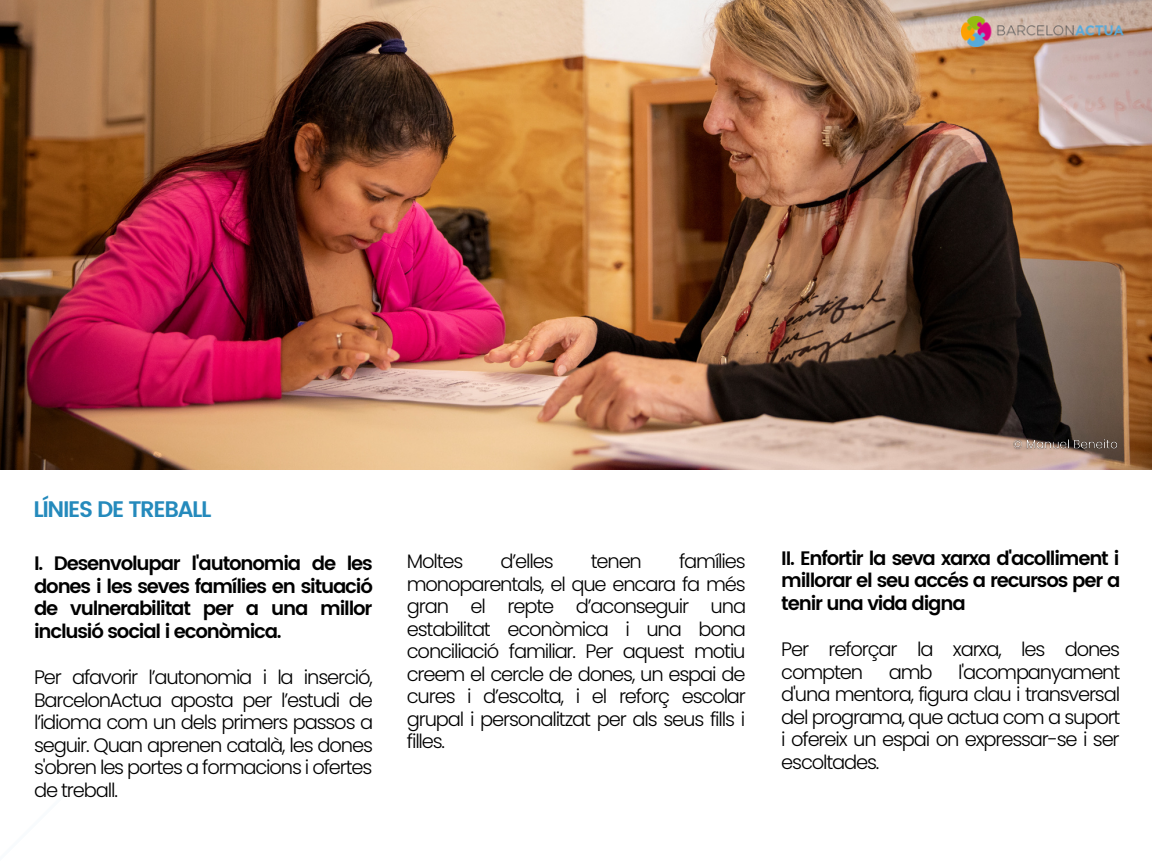
<style>
.page{position:relative;width:1152px;height:864px;background:#fff}
.page>*{position:absolute;margin:0;border:0;box-sizing:border-box;transform-origin:0 0}
.t1{font:600 22.5px "Poppins";letter-spacing:-.06em;color:#258abc}
.t2{font:300 19.5px/22.5px "Poppins";letter-spacing:-.06em;color:#000;text-align:justify}
.t3{font:600 19.5px/22.5px "Poppins";letter-spacing:-.06em;color:#000;text-align:justify}
</style>
<div class="page">
<img style="left:0;top:0;width:1152px;height:469px">
<img style="left:1011px;top:433px;width:111px;height:25px">
<img style="left:961px;top:17px;width:162px;height:30px">
<p class="t1" style="left:33px;top:497px;width:180px">LÍNIES DE TREBALL</p>
<p class="t3" style="left:34px;top:553px;width:340px">I. Desenvolupar l'autonomia de les dones i les seves famílies en situació de vulnerabilitat per a una millor inclusió social i econòmica.</p>
<p class="t2" style="left:34px;top:666px;width:341px">Per afavorir l’autonomia i la inserció, BarcelonActua aposta per l’estudi de l’idioma com un dels primers passos a seguir. Quan aprenen català, les dones s'obren les portes a formacions i ofertes de treball.</p>
<p class="t2" style="left:407px;top:550px;width:341px;text-indent:272px">famílies monoparentals, el que encara fa més gran el repte d’aconseguir una estabilitat econòmica i una bona conciliació familiar. Per aquest motiu creem el cercle de dones, un espai de cures i d’escolta, i el reforç escolar grupal i personalitzat per als seus fills i filles.</p>
<p class="t3" style="left:781px;top:547px;width:341px">II. Enfortir la seva xarxa d'acolliment i millorar el seu accés a recursos per a tenir una vida digna</p>
<p class="t2" style="left:407px;top:550px;width:58px">Moltes</p>
<p class="t2" style="left:501px;top:550px;width:55px">d’elles</p>
<p class="t2" style="left:591px;top:550px;width:53px">tenen</p>
<p class="t2" style="left:781px;top:638px;width:340px">Per reforçar la xarxa, les dones compten</p>
<p class="t2" style="left:781px;top:661px;width:341px;text-indent:177px">l'acompanyament d'una mentora, figura clau i transversal del programa, que actua com a suport i ofereix un espai on expressar-se i ser escoltades.</p>
<p class="t2" style="left:889px;top:661px;width:45px">amb</p>
</div>
